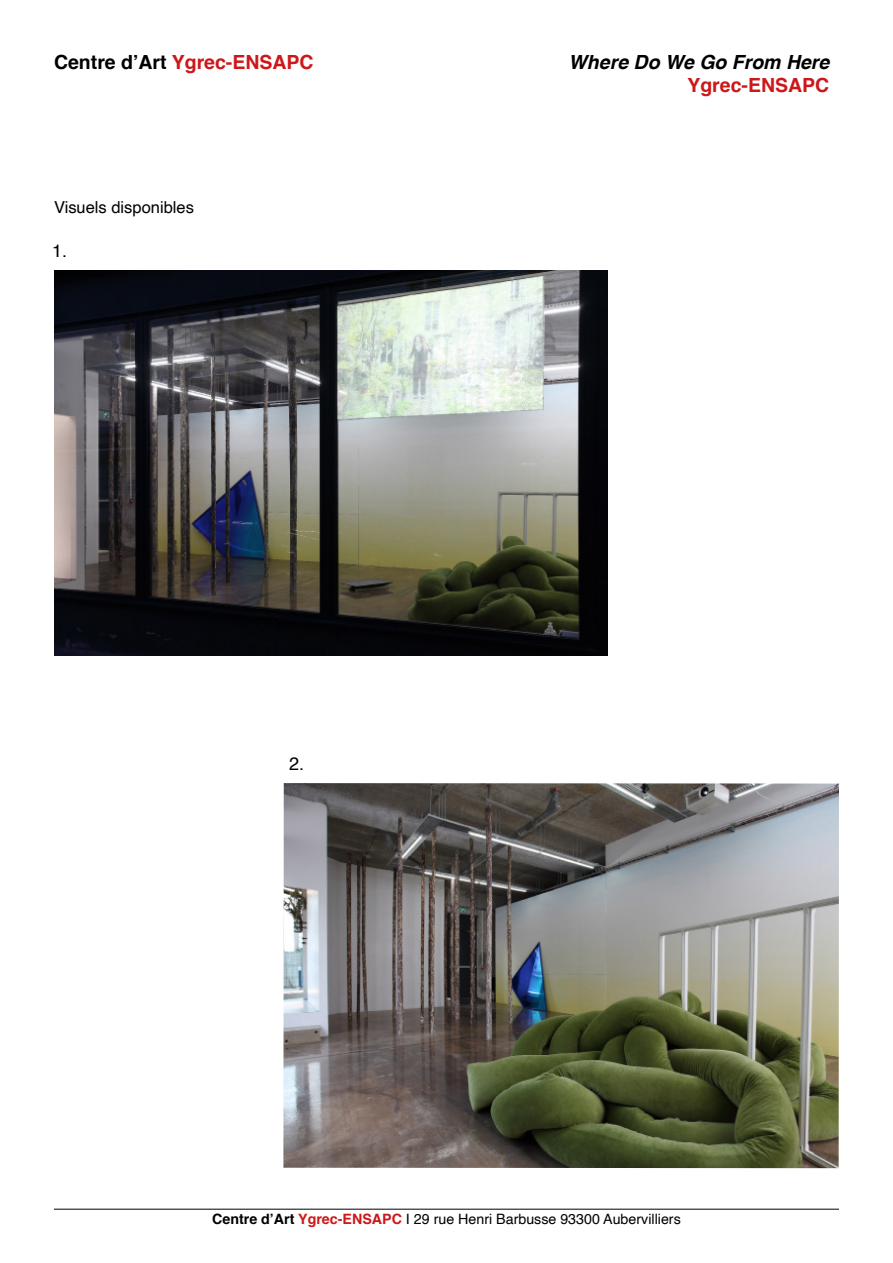
<style>
.page{position:relative;width:893px;height:1263px;background:#fff}
.page>*{position:absolute;margin:0;border:0;box-sizing:border-box;transform-origin:0 0}
.t1{font:700 19.5px "Helvetica";color:#cd1719}
.t2{font:italic 700 19.5px "Helvetica";color:#000}
.t3{font:18px "Helvetica";color:#000}
.t4{font:16.5px "Helvetica";color:#000}
.t5{font:14.25px "Helvetica";color:#000}
.s1{color:#000}
.s2{font-weight:700}
.s3{font-weight:700;color:#cd1719}
</style>
<div class="page">
<hr style="left:54px;top:1209px;width:785px;height:1px;background:#000">
<img style="left:283px;top:783px;width:556px;height:385px">
<img style="left:54px;top:270px;width:554px;height:386px">
<h1 class="t1" style="left:54px;top:46px;width:261px"><span class="s1">Centre d’Art</span> Ygrec-ENSAPC</h1>
<p class="t4" style="left:54px;top:194px;width:142px">Visuels disponibles</p>
<p class="t3" style="left:52px;top:236px;width:17px">1.</p>
<p class="t3" style="left:289px;top:749px;width:17px">2.</p>
<h1 class="t2" style="left:569px;top:46px;width:262px">Where Do We Go From Here</h1>
<h1 class="t1" style="left:687px;top:69px;width:143px">Ygrec-ENSAPC</h1>
<p class="t5" style="left:212px;top:1207px;width:470px"><span class="s2">Centre d’Art</span> <span class="s3">Ygrec-ENSAPC</span> I 29 rue Henri Barbusse 93300 Aubervilliers</p>
</div>
